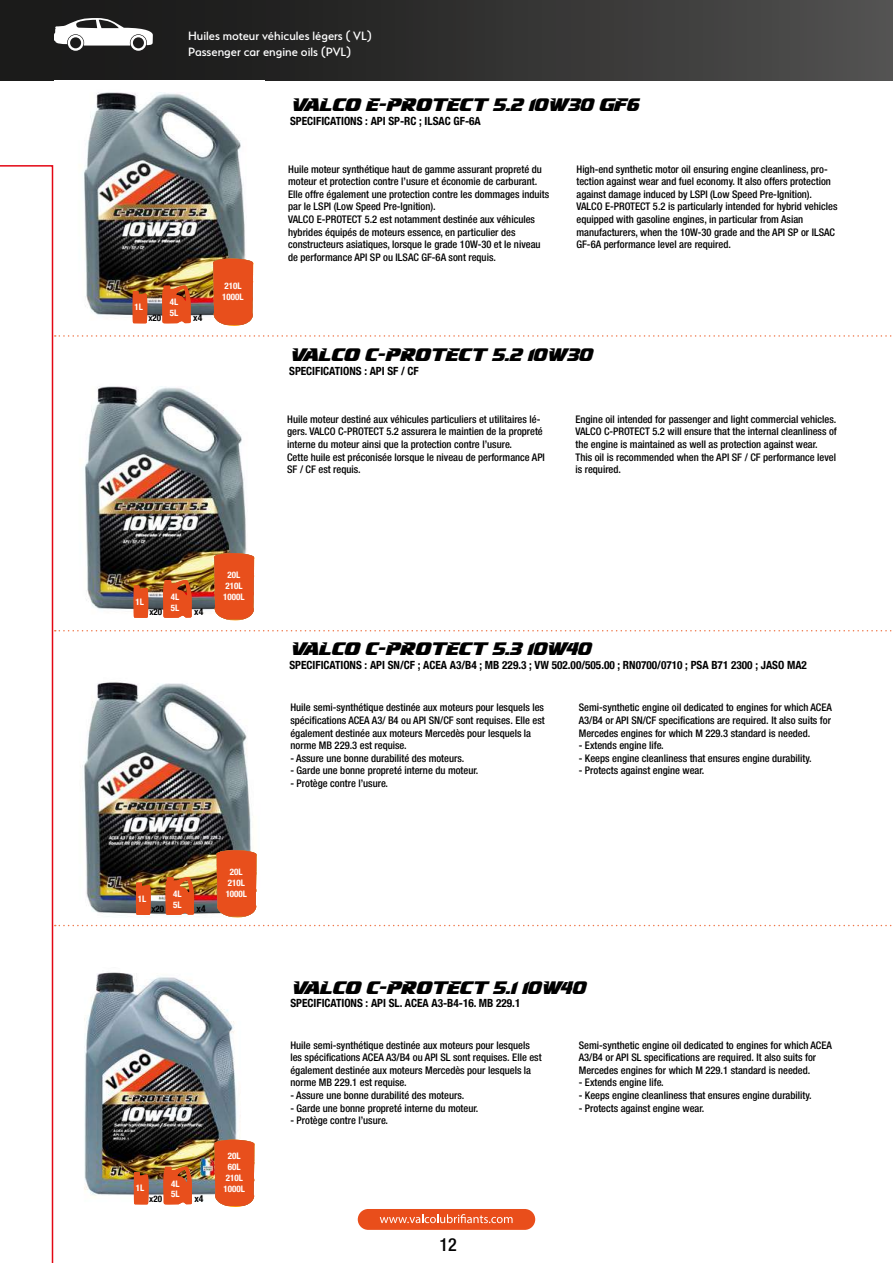
<style>
.page{position:relative;width:893px;height:1263px;background:#fff}
.page>*{position:absolute;margin:0;border:0;box-sizing:border-box;transform-origin:0 0}
.t1{font:18px "Infinite Justice";color:#000}
.t2{font:500 condensed 18px "Helvetica Neue LT Com";color:#000}
.t3{font:500 13.5px/16.2px "Serenity";color:#fff}
.t4{font:700 condensed 11.25px "Helvetica Neue LT Com";color:#000}
.t5{font:500 condensed 10.5px/12.6px "Helvetica Neue LT Com";color:#000}
.t6{font:700 condensed 9.6px "Helvetica Neue LT Com";color:#000}
.t7{font:700 condensed 9px/10.8px "Helvetica Neue LT Com";color:#fff}
.t8{font:700 condensed 9px "Helvetica Neue LT Com";color:#000}
</style>
<div class="page">
<div style="left:358px;top:1209px;width:177px;height:21px;background:#e94e1b;border-radius:10px"></div>
<svg style="left:380px;top:1214px;width:133px;height:9px"></svg>
<div style="left:0;top:0;width:893px;height:81px;background:linear-gradient(to right,#121212,#4f4e4e)"></div>
<hr style="left:892px;top:0;width:1px;height:81px;background:#545453">
<svg style="left:55px;top:335px;width:837px;height:2px"></svg>
<svg style="left:55px;top:630px;width:837px;height:1px"></svg>
<svg style="left:55px;top:925px;width:837px;height:1px"></svg>
<svg style="left:54px;top:18px;width:99px;height:33px"></svg>
<svg style="left:0;top:165px;width:54px;height:1098px"></svg>
<img style="left:84px;top:972px;width:156px;height:233px">
<svg style="left:214px;top:1140px;width:41px;height:67px;background:#e75a2a"></svg>
<svg style="left:134px;top:1172px;width:15px;height:32px"></svg>
<svg style="left:163px;top:1166px;width:29px;height:38px"></svg>
<img style="left:80px;top:386px;width:167px;height:235px">
<img style="left:55px;top:80px;width:209px;height:244px">
<svg style="left:214px;top:553px;width:41px;height:67px;background:#e75b2a"></svg>
<svg style="left:133px;top:585px;width:15px;height:33px"></svg>
<svg style="left:163px;top:580px;width:29px;height:38px"></svg>
<svg style="left:213px;top:259px;width:41px;height:67px;background:#e75b2b"></svg>
<svg style="left:132px;top:291px;width:15px;height:32px"></svg>
<svg style="left:162px;top:285px;width:29px;height:38px"></svg>
<img style="left:84px;top:682px;width:167px;height:236px">
<svg style="left:216px;top:850px;width:41px;height:67px;background:#e45827"></svg>
<svg style="left:136px;top:882px;width:15px;height:33px"></svg>
<svg style="left:166px;top:877px;width:28px;height:38px"></svg>
<p class="t3" style="left:188px;top:28px;width:185px">Huiles moteur véhicules légers ( VL)<br>Passenger car engine oils (PVL)</p>
<h1 class="t1" style="left:290px;top:95px;width:350px">VALCO E-PROTECT 5.2 10W30 GF6</h1>
<p class="t4" style="left:290px;top:114px;width:192px">SPECIFICATIONS : API SP-RC ; ILSAC GF-6A</p>
<p class="t7" style="left:135px;top:302px;width:10px">1L</p>
<p class="t8" style="left:148px;top:312px;width:14px">x20</p>
<p class="t7" style="left:170px;top:297px;width:10px">4L<br>5L</p>
<p class="t6" style="left:193px;top:312px;width:11px">x4</p>
<p class="t7" style="left:222px;top:280px;width:23px">210L<br>1000L</p>
<p class="t7" style="left:136px;top:596px;width:10px">1L</p>
<p class="t8" style="left:149px;top:607px;width:14px">x20</p>
<p class="t7" style="left:171px;top:591px;width:10px">4L<br>5L</p>
<p class="t6" style="left:194px;top:606px;width:11px">x4</p>
<p class="t7" style="left:223px;top:569px;width:23px;text-align:center">20L<br>210L<br>1000L</p>
<p class="t7" style="left:138px;top:893px;width:10px">1L</p>
<p class="t7" style="left:173px;top:888px;width:10px">4L<br>5L</p>
<p class="t8" style="left:151px;top:903px;width:14px">x20</p>
<p class="t6" style="left:197px;top:903px;width:11px">x4</p>
<p class="t7" style="left:226px;top:867px;width:23px;text-align:center">20L<br>210L<br>1000L</p>
<p class="t7" style="left:136px;top:1183px;width:10px">1L</p>
<p class="t7" style="left:171px;top:1178px;width:10px">4L<br>5L</p>
<p class="t8" style="left:149px;top:1194px;width:14px">x20</p>
<p class="t6" style="left:195px;top:1193px;width:11px">x4</p>
<p class="t7" style="left:224px;top:1151px;width:23px;text-align:center">20L<br>60L<br>210L<br>1000L</p>
<p class="t5" style="left:288px;top:162px;width:263px">Huile moteur synthétique haut de gamme assurant propreté du moteur et protection contre l’usure et économie de carburant.<br>Elle offre également une protection contre les dommages induits par le LSPI (Low Speed Pre-Ignition).<br>VALCO E-PROTECT 5.2 est notamment destinée aux véhicules hybrides équipés de moteurs essence, en particulier des constructeurs asiatiques, lorsque le grade 10W-30 et le niveau de performance API SP ou ILSAC GF-6A sont requis.</p>
<p class="t5" style="left:576px;top:162px;width:262px">High-end synthetic motor oil ensuring engine cleanliness, pro&shy;tection against wear and fuel economy. It also offers protection against damage induced by LSPI (Low Speed Pre-Ignition).<br>VALCO E-PROTECT 5.2 is particularly intended for hybrid vehicles equipped with gasoline engines, in particular from Asian manufacturers, when the 10W-30 grade and the API SP or ILSAC GF-6A performance level are required.</p>
<h1 class="t1" style="left:289px;top:345px;width:304px">VALCO C-PROTECT 5.2 10W30</h1>
<p class="t4" style="left:289px;top:364px;width:131px">SPECIFICATIONS : API SF / CF</p>
<p class="t5" style="left:287px;top:413px;width:259px">Huile moteur destiné aux véhicules particuliers et utilitaires lé&shy;gers. VALCO C-PROTECT 5.2 assurera le maintien de la propreté interne du moteur ainsi que la protection contre l’usure.<br>Cette huile est préconisée lorsque le niveau de performance API SF / CF est requis.</p>
<p class="t5" style="left:575px;top:413px;width:263px">Engine oil intended for passenger and light commercial vehicles.<br>VALCO C-PROTECT 5.2 will ensure that the internal cleanliness of the engine is maintained as well as protection against wear.<br>This oil is recommended when the API SF / CF performance level is required.</p>
<h1 class="t1" style="left:289px;top:639px;width:303px">VALCO C-PROTECT 5.3 10W40</h1>
<p class="t4" style="left:289px;top:658px;width:519px">SPECIFICATIONS : API SN/CF ; ACEA A3/B4 ; MB 229.3 ; VW 502.00/505.00 ; RN0700/0710 ; PSA B71 2300 ; JASO MA2</p>
<p class="t5" style="left:290px;top:701px;width:256px">Huile semi-synthétique destinée aux moteurs pour lesquels les spécifications ACEA A3/ B4 ou API SN/CF sont requises. Elle est également destinée aux moteurs Mercedès pour lesquels la norme MB 229.3 est requise.</p>
<p class="t5" style="left:290px;top:752px;width:175px">- Assure une bonne durabilité des moteurs.</p>
<p class="t5" style="left:290px;top:764px;width:189px">- Garde une bonne propreté interne du moteur.</p>
<p class="t5" style="left:290px;top:777px;width:99px">- Protège contre l’usure.</p>
<p class="t5" style="left:579px;top:701px;width:255px;text-align:justify">Semi-synthetic engine oil dedicated to engines for which ACEA A3/B4 or API SN/CF specifications are required. It also suits for Mercedes engines for which M 229.3 standard is needed.</p>
<p class="t5" style="left:579px;top:739px;width:86px">- Extends engine life.</p>
<p class="t5" style="left:579px;top:752px;width:234px">- Keeps engine cleanliness that ensures engine durability.</p>
<p class="t5" style="left:579px;top:764px;width:127px">- Protects against engine wear.</p>
<h1 class="t1" style="left:290px;top:978px;width:296px">VALCO C-PROTECT 5.1 10W40</h1>
<p class="t4" style="left:290px;top:996px;width:231px">SPECIFICATIONS : API SL. ACEA A3-B4-16. MB 229.1</p>
<p class="t5" style="left:290px;top:1038px;width:253px">Huile semi-synthétique destinée aux moteurs pour lesquels les spécifications ACEA A3/B4 ou API SL sont requises. Elle est également destinée aux moteurs Mercedès pour lesquels la norme MB 229.1 est requise.</p>
<p class="t5" style="left:290px;top:1089px;width:175px">- Assure une bonne durabilité des moteurs.</p>
<p class="t5" style="left:290px;top:1101px;width:189px">- Garde une bonne propreté interne du moteur.</p>
<p class="t5" style="left:290px;top:1114px;width:99px">- Protège contre l’usure.</p>
<p class="t5" style="left:579px;top:1038px;width:255px">Semi-synthetic engine oil dedicated to engines for which ACEA<br>A3/B4 or API SL specifications are required. It also suits for<br>Mercedes engines for which M 229.1 standard is needed.</p>
<p class="t5" style="left:579px;top:1076px;width:86px">- Extends engine life.</p>
<p class="t5" style="left:579px;top:1089px;width:234px">- Keeps engine cleanliness that ensures engine durability.</p>
<p class="t5" style="left:579px;top:1101px;width:127px">- Protects against engine wear.</p>
<h1 class="t2" style="left:439px;top:1234px;width:19px">12</h1>
</div>
